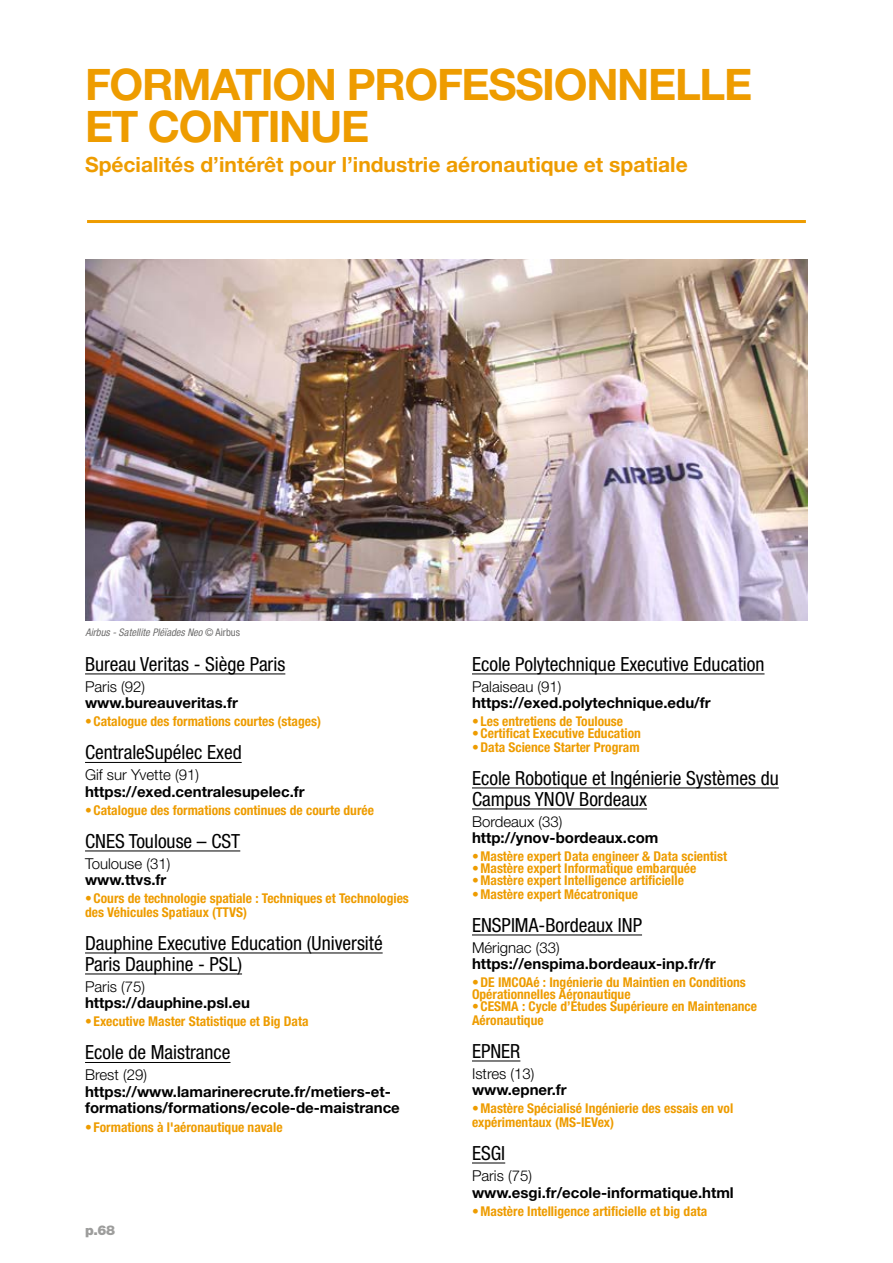
<style>
.page{position:relative;width:893px;height:1263px;background:#fff}
.page>*{position:absolute;margin:0;border:0;box-sizing:border-box;transform-origin:0 0}
.t1{font:700 43.5px/42px "Helvetica Neue LT Std";letter-spacing:-.03em;color:#ee9c00}
.t2{font:700 21px "Helvetica Neue LT Std";color:#ee9c00}
.t3{font:condensed 19.5px/21px "Helvetica Neue LT Std";color:#000}
.t4{font:700 15px/16.5px "Helvetica Neue LT Std";color:#000}
.t5{font:300 15px "Helvetica Neue LT Std";color:#000}
.t6{font:700 condensed 13.5px/13.5px "Helvetica Neue LT Std";color:#ee9c00}
.t7{font:900 13.5px "Helvetica Neue LT Std";color:#9d9d9c}
.t8{font:italic condensed 10.5px "Helvetica Neue LT Std";color:#706f6f}
.s1{font-style:normal}
</style>
<div class="page">
<hr style="left:472px;top:673px;width:292px;height:1px;background:#000">
<hr style="left:472px;top:787px;width:307px;height:1px;background:#000">
<hr style="left:472px;top:808px;width:175px;height:1px;background:#000">
<hr style="left:472px;top:934px;width:170px;height:1px;background:#000">
<hr style="left:472px;top:1060px;width:48px;height:1px;background:#000">
<hr style="left:472px;top:1162px;width:33px;height:1px;background:#000">
<hr style="left:87px;top:220px;width:719px;height:3px;background:#ee9c00">
<img style="left:85px;top:259px;width:723px;height:362px">
<hr style="left:85px;top:673px;width:200px;height:1px;background:#000">
<hr style="left:85px;top:762px;width:157px;height:1px;background:#000">
<hr style="left:85px;top:850px;width:155px;height:1px;background:#000">
<hr style="left:85px;top:952px;width:298px;height:1px;background:#000">
<hr style="left:85px;top:973px;width:157px;height:1px;background:#000">
<hr style="left:85px;top:1062px;width:145px;height:1px;background:#000">
<h1 class="t1" style="left:85px;top:63px;width:669px">FORMATION PROFESSIONNELLE<br>ET CONTINUE</h1>
<h2 class="t2" style="left:85px;top:152px;width:604px">Spécialités d’intérêt pour l’industrie aéronautique et spatiale</h2>
<p class="t8" style="left:85px;top:626px;width:156px">Airbus - Satellite Pléïades Neo <span class="s1">© Airbus</span></p>
<h3 class="t3" style="left:85px;top:653px;width:202px">Bureau Veritas - Siège Paris</h3>
<p class="t5" style="left:85px;top:677px;width:62px">Paris (92)</p>
<p class="t4" style="left:85px;top:694px;width:154px">www.bureauveritas.fr</p>
<p class="t6" style="left:85px;top:715px;width:238px">•Catalogue des formations courtes (stages)</p>
<h3 class="t3" style="left:85px;top:742px;width:158px">CentraleSupélec Exed</h3>
<p class="t5" style="left:85px;top:766px;width:115px">Gif sur Yvette (91)</p>
<p class="t4" style="left:85px;top:783px;width:221px">https://exed.centralesupelec.fr</p>
<p class="t6" style="left:85px;top:803px;width:290px">•Catalogue des formations continues de courte durée</p>
<h3 class="t3" style="left:85px;top:830px;width:157px">CNES Toulouse – CST</h3>
<p class="t5" style="left:85px;top:854px;width:87px">Toulouse (31)</p>
<p class="t4" style="left:85px;top:871px;width:83px">www.ttvs.fr</p>
<p class="t6" style="left:85px;top:892px;width:325px">•Cours de technologie spatiale : Techniques et Technologies des Véhicules Spatiaux (TTVS)</p>
<h3 class="t3" style="left:85px;top:932px;width:299px">Dauphine Executive Education (Université<br>Paris Dauphine - PSL)</h3>
<p class="t5" style="left:85px;top:977px;width:62px">Paris (75)</p>
<p class="t4" style="left:85px;top:994px;width:167px">https://dauphine.psl.eu</p>
<p class="t6" style="left:85px;top:1015px;width:225px">• Executive Master Statistique et Big Data</p>
<h3 class="t3" style="left:85px;top:1042px;width:147px">Ecole de Maistrance</h3>
<p class="t5" style="left:85px;top:1066px;width:63px">Brest (29)</p>
<p class="t4" style="left:85px;top:1083px;width:316px">https://www.lamarinerecrute.fr/metiers-et&shy;formations/formations/ecole-de-maistrance</p>
<p class="t6" style="left:85px;top:1120px;width:199px">• Formations à l'aéronautique navale</p>
<p class="t7" style="left:85px;top:1222px;width:32px">p.68</p>
<h3 class="t3" style="left:472px;top:653px;width:294px">Ecole Polytechnique Executive Education</h3>
<p class="t5" style="left:472px;top:677px;width:91px">Palaiseau (91)</p>
<p class="t4" style="left:472px;top:694px;width:240px">https://exed.polytechnique.edu/fr</p>
<p class="t6" style="left:472px;top:715px;width:153px">• Les entretiens de Toulouse</p>
<p class="t6" style="left:472px;top:727px;width:170px">•Certificat Executive Education</p>
<p class="t6" style="left:472px;top:740px;width:169px">•Data Science Starter Program</p>
<h3 class="t3" style="left:472px;top:767px;width:308px">Ecole Robotique et Ingénierie Systèmes du<br>Campus YNOV Bordeaux</h3>
<p class="t5" style="left:472px;top:812px;width:92px">Bordeaux (33)</p>
<p class="t4" style="left:472px;top:829px;width:188px">http://ynov-bordeaux.com</p>
<p class="t6" style="left:472px;top:850px;width:257px">•Mastère expert Data engineer &amp; Data scientist</p>
<p class="t6" style="left:472px;top:862px;width:226px">•Mastère expert Informatique embarquée</p>
<p class="t6" style="left:472px;top:874px;width:213px">•Mastère expert Intelligence artificielle</p>
<p class="t6" style="left:472px;top:887px;width:167px">•Mastère expert Mécatronique</p>
<h3 class="t3" style="left:472px;top:914px;width:172px">ENSPIMA-Bordeaux INP</h3>
<p class="t5" style="left:472px;top:938px;width:89px">Mérignac (33)</p>
<p class="t4" style="left:472px;top:955px;width:245px">https://enspima.bordeaux-inp.fr/fr</p>
<p class="t6" style="left:472px;top:976px;width:275px;line-height:12px">•DE IMCOAé : Ingénierie du Maintien en Conditions<br>Opérationnelles Aéronautique</p>
<p class="t6" style="left:472px;top:1000px;width:287px">•CESMA : Cycle d’Études Supérieure en Maintenance<br>Aéronautique</p>
<h3 class="t3" style="left:472px;top:1040px;width:50px">EPNER</h3>
<p class="t5" style="left:472px;top:1064px;width:64px">Istres (13)</p>
<p class="t4" style="left:472px;top:1081px;width:96px">www.epner.fr</p>
<p class="t6" style="left:472px;top:1102px;width:263px">•Mastère Spécialisé Ingénierie des essais en vol expérimentaux (MS-IEVex)</p>
<h3 class="t3" style="left:472px;top:1142px;width:35px">ESGI</h3>
<p class="t5" style="left:472px;top:1166px;width:62px">Paris (75)</p>
<p class="t4" style="left:472px;top:1183px;width:263px">www.esgi.fr/ecole-informatique.html</p>
<p class="t6" style="left:472px;top:1204px;width:237px">•Mastère Intelligence artificielle et big data</p>
</div>
